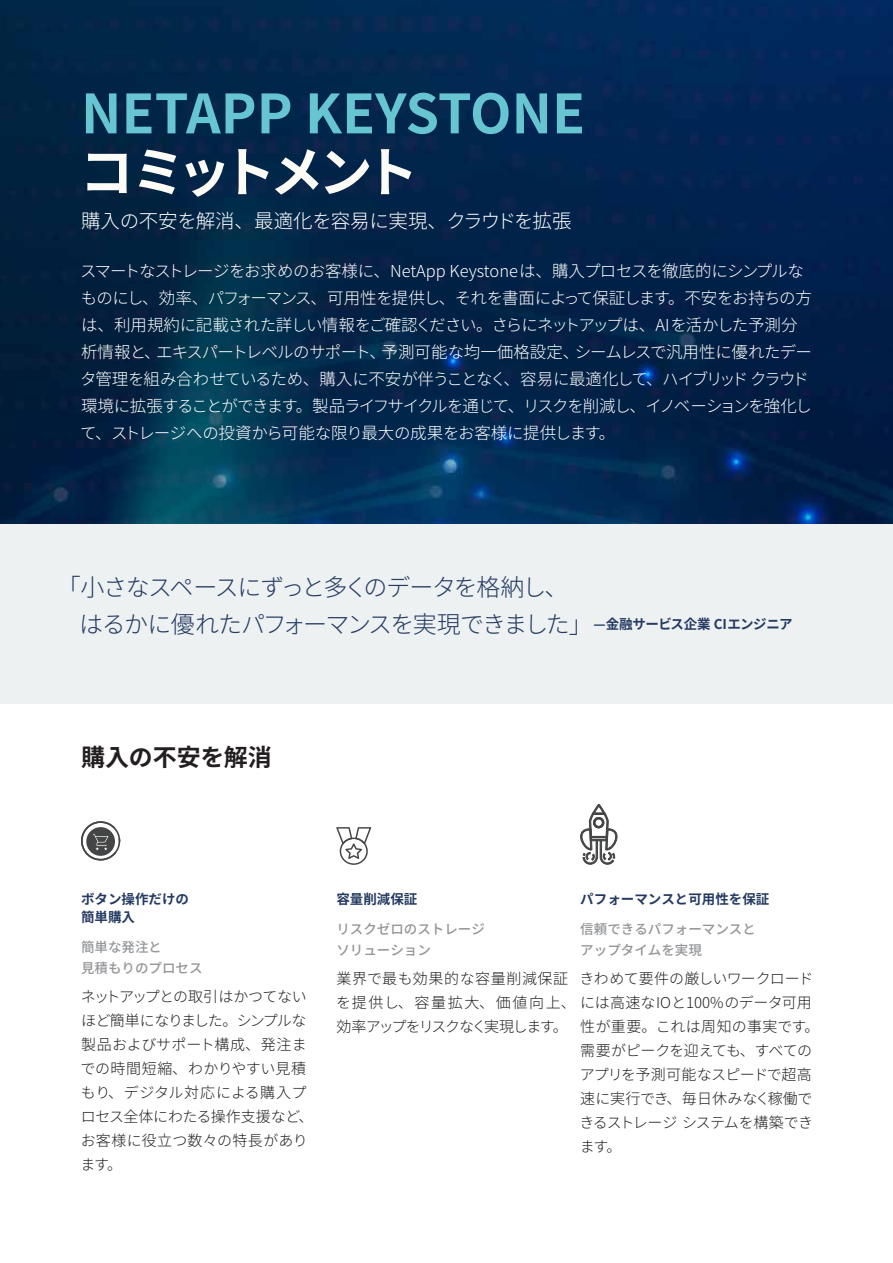
<style>
.page{position:relative;width:893px;height:1263px;background:#fff}
.page>*{position:absolute;margin:0;border:0;box-sizing:border-box;transform-origin:0 0}
.t1{font:700 54px "Noto Sans CJ Kjp";color:#67c5d1}
.t2{font:700 54px "Noto Sans CJ Kjp";letter-spacing:-.13em;color:#fcfbf6}
.t3{font:300 24px/37.5px "Noto Sans CJ Kjp";letter-spacing:-.07em;color:#253b62}
.t4{font:700 24px "Noto Sans CJ Kjp";color:#231f20}
.t5{font:300 19.5px "Noto Sans CJ Kjp";letter-spacing:-.01em;color:#fff}
.t6{font:300 16.5px/27px "Noto Sans CJ Kjp";letter-spacing:-.04em;color:#fff}
.t7{font:300 15px/24px "Noto Sans CJ Kjp";letter-spacing:-.01em;color:#231f20}
.t8{font:300 15px/24px "Noto Sans CJ Kjp";letter-spacing:.01em;color:#231f20}
.t9{font:300 15px "Noto Sans CJ Kjp";letter-spacing:-.03em;color:#231f20}
.t10{font:500 13.5px/21px "Noto Sans CJ Kjp";color:#939598}
.t11{font:700 13.5px/18px "Noto Sans CJ Kjp";color:#253a62}
</style>
<div class="page">
<img style="left:0;top:0;width:893px;height:524px">
<div style="left:0;top:524px;width:893px;height:179px;background:#edf1f2"></div>
<svg style="left:81px;top:821px;width:40px;height:40px"></svg>
<svg style="left:336px;top:827px;width:35px;height:38px"></svg>
<svg style="left:580px;top:803px;width:38px;height:62px"></svg>
<h1 class="t1" style="left:81px;top:83px;width:506px">NETAPP KEYSTONE</h1>
<h1 class="t2" style="left:80px;top:142px;width:340px">コミットメント</h1>
<p class="t5" style="left:81px;top:209px;width:492px">購入の不安を解消、最適化を容易に実現、クラウドを拡張</p>
<p class="t6" style="left:80px;top:258px;width:733px">スマートなストレージをお求めのお客様に、NetApp Keystoneは、購入プロセスを徹底的にシンプルなものにし、効率、パフォーマンス、可用性を提供し、それを書面によって保証します。不安をお持ちの方は、利用規約に記載された詳しい情報をご確認ください。さらにネットアップは、AIを活かした予測分析情報と、エキスパートレベルのサポート、予測可能な均一価格設定、シームレスで汎用性に優れたデータ管理を組み合わせているため、購入に不安が伴うことなく、容易に最適化して、ハイブリッド クラウド環境に拡張することができます。製品ライフサイクルを通じて、リスクを削減し、イノベーションを強化して、ストレージへの投資から可能な限り最大の成果をお客様に提供します。</p>
<h2 class="t3" style="left:79px;top:568px;width:715px;text-indent:-22px">「小さなスペースにずっと多くのデータを格納し、<br>はるかに優れたパフォーマンスを実現できました」<sup>—金融サービス企業</sup> <sup>CIエンジニア</sup></h2>
<h2 class="t4" style="left:81px;top:744px;width:192px">購入の不安を解消</h2>
<p class="t11" style="left:81px;top:891px;width:109px">ボタン操作だけの簡単購入</p>
<p class="t10" style="left:81px;top:937px;width:123px">簡単な発注と<br>見積もりのプロセス</p>
<p class="t7" style="left:80px;top:985px;width:235px">ネットアップとの取引はかつてないほど簡単になりました。シンプルな製品およびサポート構成、発注までの時間短縮、わかりやすい見積もり、デジタル対応による購入プロセス全体にわたる操作支援など、お客様に役立つ数々の特長があります。</p>
<p class="t11" style="left:336px;top:891px;width:82px">容量削減保証</p>
<p class="t10" style="left:336px;top:919px;width:150px">リスクゼロのストレージソリューション</p>
<p class="t8" style="left:336px;top:967px;width:477px">業界で最も効果的な容量削減保証<br>を提供し、容量拡大、価値向上、には高速なIOと100%のデータ可用効率アップをリスクなく実現します。</p>
<p class="t11" style="left:580px;top:891px;width:191px">パフォーマンスと可用性を保証</p>
<p class="t10" style="left:580px;top:919px;width:177px">信頼できるパフォーマンスとアップタイムを実現</p>
<p class="t9" style="left:580px;top:970px;width:235px">きわめて要件の厳しいワークロード</p>
<p class="t7" style="left:580px;top:1015px;width:241px">性が重要。これは周知の事実です。需要がピークを迎えても、すべてのアプリを予測可能なスピードで超高速に実行でき、毎日休みなく稼働できるストレージ システムを構築できます。</p>
</div>
